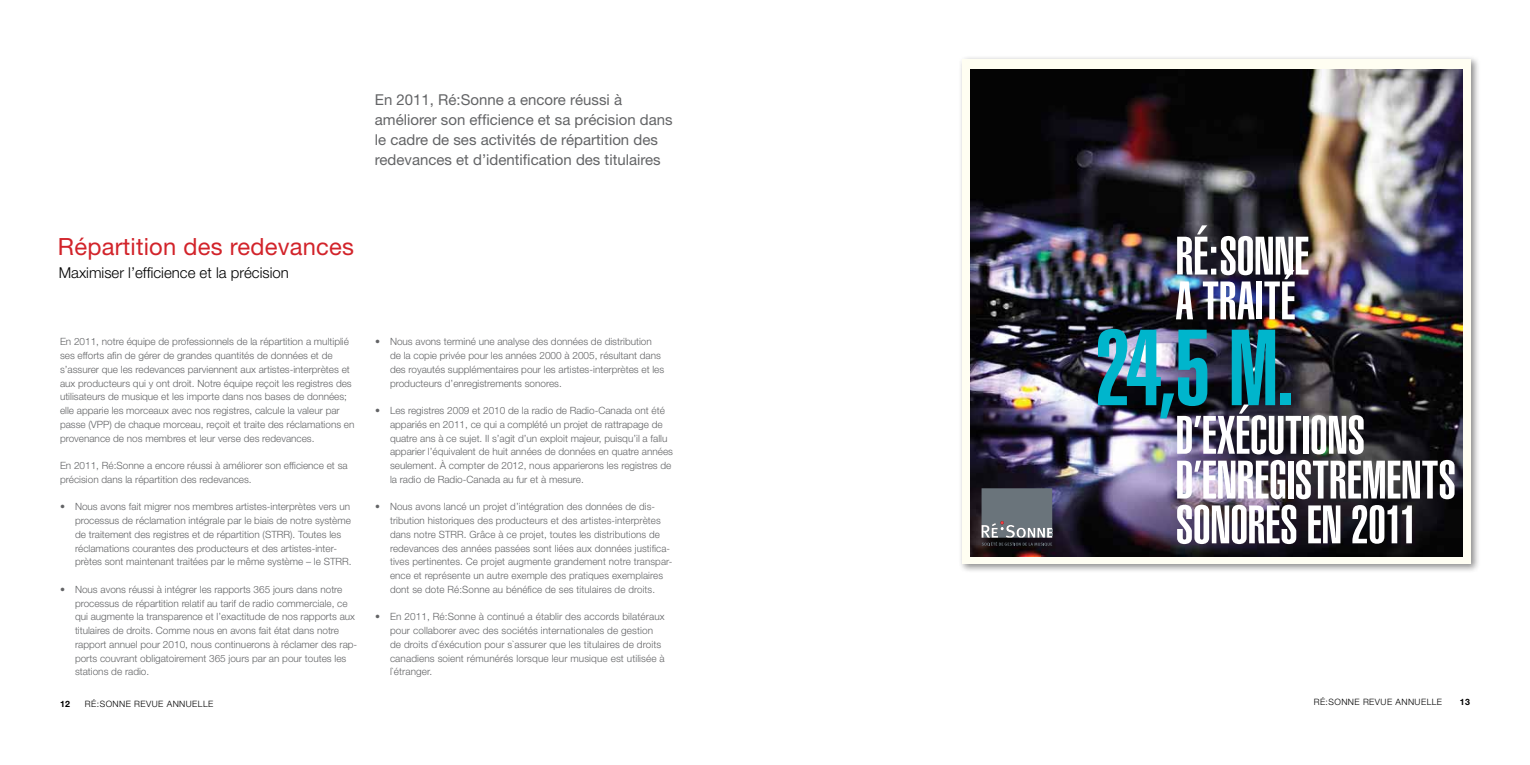
<style>
.page{position:relative;width:1530px;height:765px;background:#fff}
.page>*{position:absolute;margin:0;border:0;box-sizing:border-box;transform-origin:0 0}
.t1{font:900 extra-condensed 106px "Helvetica";color:#00b5cc}
.t2{font:900 extra-condensed 53.25px/44.8px "Helvetica";letter-spacing:-.005em;color:#fff}
.t3{font:23.75px "Helvetica Neue";letter-spacing:.01em;color:#d2232a}
.t4{font:15px/20px "Helvetica Neue";color:#636466}
.t5{font:300 15px "Helvetica Neue";color:#000}
.t6{font:300 10px/13.8px "Helvetica Neue";color:#636466}
.t7{font:300 8.75px "Helvetica Neue";letter-spacing:.05em;color:#000}
.t8{font:700 8.75px "Helvetica Neue";color:#000}
</style>
<div class="page">
<div style="left:958px;top:55px;width:523px;height:518px;background:#000;opacity:.45"></div>
<div style="left:962px;top:60px;width:509px;height:504px;background:#fffef2"></div>
<img style="left:971px;top:70px;width:492px;height:486px">
<svg style="left:982px;top:488px;width:70px;height:58px;background:#6a7177"></svg>
<h3 class="t4" style="left:375px;top:89px;width:299px">En 2011, Ré:Sonne a encore réussi à améliorer son efficience et sa précision dans le cadre de ses activités de répartition des redevances et d’identification des titulaires</h3>
<h3 class="t3" style="left:58px;top:232px;width:298px">Répartition des redevances</h3>
<h3 class="t5" style="left:59px;top:263px;width:232px">Maximiser l’efficience et la précision</h3>
<p class="t6" style="left:60px;top:335px;width:296px">En 2011, notre équipe de professionnels de la répartition a multiplié ses efforts afin de gérer de grandes quantités de données et de s’assurer que les redevances parviennent aux artistes-interprètes et aux producteurs qui y ont droit. Notre équipe reçoit les registres des utilisateurs de musique et les importe dans nos bases de données; elle apparie les morceaux avec nos registres, calcule la valeur par passe (VPP) de chaque morceau, reçoit et traite des réclamations en provenance de nos membres et leur verse des redevances.</p>
<p class="t6" style="left:60px;top:459px;width:289px">En 2011, Ré:Sonne a encore réussi à améliorer son efficience et sa précision dans la répartition des redevances.</p>
<p class="t6" style="left:75px;top:500px;width:278px;text-indent:-15px">• Nous avons fait migrer nos membres artistes-interprètes vers un processus de réclamation intégrale par le biais de notre système de traitement des registres et de répartition (STRR). Toutes les réclamations courantes des producteurs et des artistes-inter&shy;prètes sont maintenant traitées par le même système – le STRR.</p>
<p class="t6" style="left:75px;top:582px;width:284px;text-indent:-15px">• Nous avons réussi à intégrer les rapports 365 jours dans notre processus de répartition relatif au tarif de radio commerciale, ce qui augmente la transparence et l’exactitude de nos rapports aux titulaires de droits. Comme nous en avons fait état dans notre rapport annuel pour 2010, nous continuerons à réclamer des rap&shy;ports couvrant obligatoirement 365 jours par an pour toutes les stations de radio.</p>
<p class="t8" style="left:60px;top:698px;width:12px">12</p>
<p class="t7" style="left:85px;top:698px;width:130px">RÉ:SONNE REVUE ANNUELLE</p>
<p class="t6" style="left:390px;top:335px;width:276px;text-indent:-15px">• Nous avons terminé une analyse des données de distribution de la copie privée pour les années 2000 à 2005, résultant dans des royautés supplémentaires pour les artistes-interprètes et les producteurs d’enregistrements sonores.</p>
<p class="t6" style="left:390px;top:404px;width:285px;text-indent:-15px">• Les registres 2009 et 2010 de la radio de Radio-Canada ont été appariés en 2011, ce qui a complété un projet de rattrapage de quatre ans à ce sujet. Il s’agit d’un exploit majeur, puisqu’il a fallu apparier l’équivalent de huit années de données en quatre années seulement. À compter de 2012, nous apparierons les registres de la radio de Radio-Canada au fur et à mesure.</p>
<p class="t6" style="left:390px;top:500px;width:284px;text-indent:-15px">• Nous avons lancé un projet d’intégration des données de dis&shy;tribution historiques des producteurs et des artistes-interprètes dans notre STRR. Grâce à ce projet, toutes les distributions de redevances des années passées sont liées aux données justifica&shy;tives pertinentes. Ce projet augmente grandement notre transpar&shy;ence et représente un autre exemple des pratiques exemplaires dont se dote Ré:Sonne au bénéfice de ses titulaires de droits.</p>
<p class="t6" style="left:390px;top:610px;width:276px;text-indent:-15px">• En 2011, Ré:Sonne à continué a établir des accords bilatéraux pour collaborer avec des sociétés internationales de gestion de droits d`éxécution pour s`assurer que les titulaires de droits canadiens soient rémunérés lorsque leur musique est utilisée à l`étranger.</p>
<h2 class="t2" style="left:1176px;top:234px;width:135px">RÉ:SONNE<br>A TRAITÉ</h2>
<h1 class="t1" style="left:1095px;top:307px;width:201px">24,5 M.</h1>
<h2 class="t2" style="left:1176px;top:413px;width:282px">D’EXÉCUTIONS<br>D’ENREGISTREMENTS<br>SONORES EN 2011</h2>
<p class="t7" style="left:1314px;top:697px;width:130px">RÉ:SONNE REVUE ANNUELLE</p>
<p class="t8" style="left:1460px;top:696px;width:12px">13</p>
</div>
